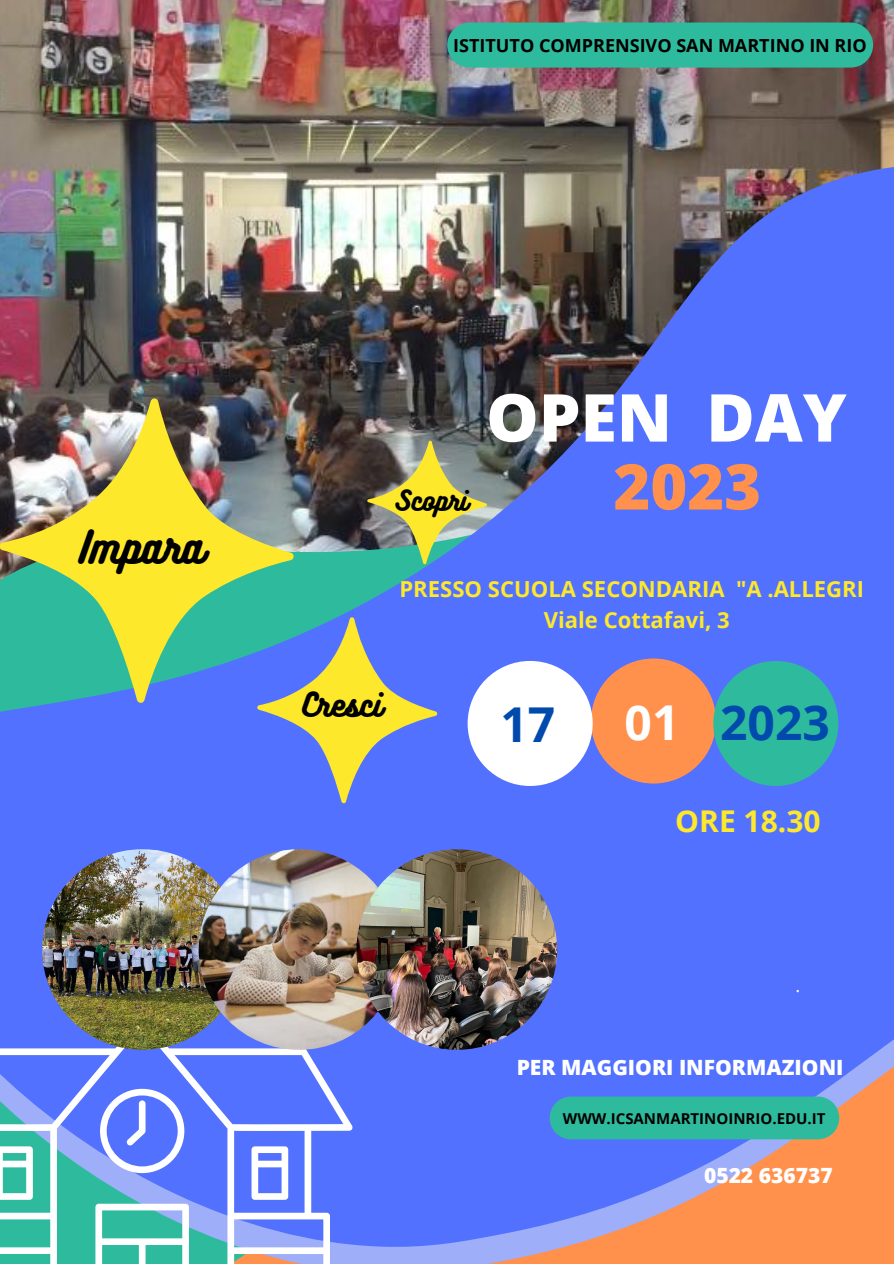
<style>
.page{position:relative;width:894px;height:1264px;background:#fff}
.page>*{position:absolute;margin:0;border:0;box-sizing:border-box;transform-origin:0 0}
.t1{font:800 66px "Open Sans";color:#fff}
.t2{font:800 63px "Open Sans";color:#ff914d}
.t3{font:700 48px "Open Sans";color:#004aad}
.t4{font:40.05px "Bukhari Script";color:#000}
.t5{font:700 30px "Open Sans";color:#fde82c}
.t6{font:29.55px "Bukhari Script";color:#000}
.t7{font:25.05px "Bukhari Script";color:#000}
.t8{font:700 22.05px/30.5px "Open Sans";color:#fde82c;text-align:center}
.t9{font:800 21px "Open Sans";color:#fff}
.t10{font:700 18px "Open Sans";color:#000}
.t11{font:18px "Open Sans";color:#fff}
.t12{font:700 15px "Open Sans";color:#000}
.s1{color:#fff}
</style>
<div class="page">
<img style="left:0;top:0;width:893px;height:1263px">
<div style="left:590px;top:658px;width:125px;height:125px;background:#ff914d;border-radius:50%"></div>
<div style="left:713px;top:661px;width:125px;height:125px;background:#2ebb9d;border-radius:50%"></div>
<div style="left:467px;top:661px;width:125px;height:125px;background:#fff;border-radius:50%"></div>
<svg style="left:0;top:949px;width:352px;height:314px;background:#719bec"></svg>
<svg style="left:251px;top:1146px;width:37px;height:53px"></svg>
<img style="left:42px;top:849px;width:201px;height:200px;border-radius:50%">
<img style="left:199px;top:849px;width:200px;height:200px;border-radius:50%">
<div style="left:549px;top:1096px;width:290px;height:43px;background:#2ebb9d"></div>
<img style="left:356px;top:849px;width:201px;height:200px;border-radius:50%">
<div style="left:447px;top:23px;width:425px;height:45px;background:#2ebb9d;border-radius:23px"></div>
<svg style="left:0;top:398px;width:487px;height:405px;background:#7a9699"></svg>
<p class="t10" style="left:453px;top:33px;width:415px">ISTITUTO COMPRENSIVO SAN MARTINO IN RIO</p>
<h3 class="t4" style="left:80px;top:521px;width:125px">Impara</h3>
<p class="t7" style="left:394px;top:484px;width:75px">Scopri</p>
<h1 class="t1" style="left:486px;top:371px;width:362px">OPEN DAY</h1>
<h2 class="t2" style="left:613px;top:442px;width:149px">2023</h2>
<p class="t8" style="left:399px;top:573px;width:466px">PRESSO SCUOLA SECONDARIA "A .ALLEGRI<br>Viale Cottafavi, 3</p>
<h3 class="t6" style="left:303px;top:685px;width:80px">Cresci</h3>
<h3 class="t3" style="left:500px;top:691px;width:56px">17</h3>
<h3 class="t3" style="left:624px;top:688px;width:207px"><span class="s1">01</span> 2023</h3>
<h3 class="t5" style="left:675px;top:799px;width:147px">ORE 18.30</h3>
<p class="t11" style="left:795px;top:972px;width:6px">.</p>
<p class="t9" style="left:516px;top:1052px;width:328px">PER MAGGIORI INFORMAZIONI</p>
<p class="t12" style="left:562px;top:1107px;width:264px">WWW.ICSANMARTINOINRIO.EDU.IT</p>
<p class="t9" style="left:703px;top:1160px;width:130px">0522 636737</p>
</div>
